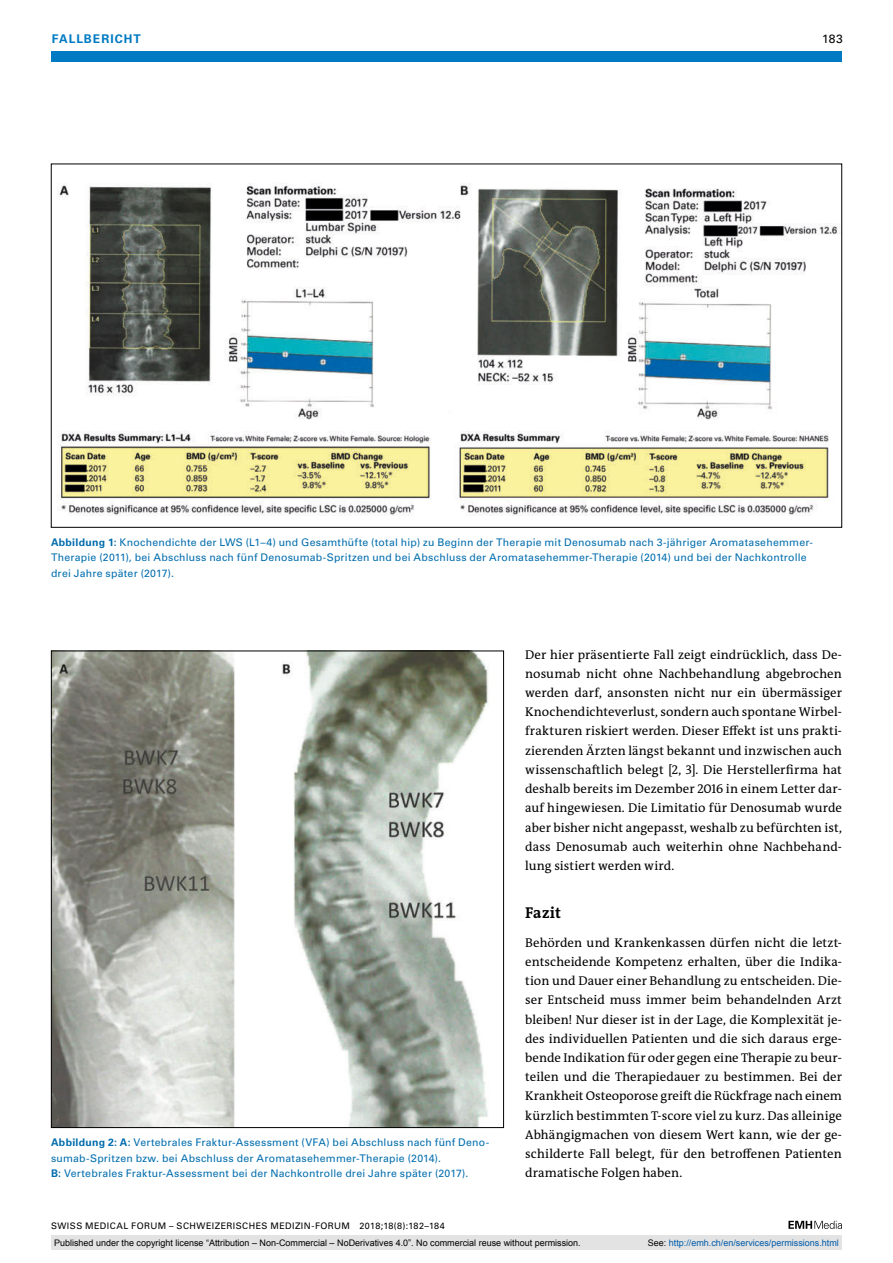
<style>
.page{position:relative;width:893px;height:1263px;background:#fff}
.page>*{position:absolute;margin:0;border:0;box-sizing:border-box;transform-origin:0 0}
.t1{font:700 15.75px "The Antiqua B W7";letter-spacing:.01em;color:#000}
.t2{font:12.75px/19.2px "The Antiqua B W5 Plain";letter-spacing:.005em;color:#000;text-align:justify}
.t3{font:700 12px "Univers LT Std";color:#007ac3}
.t4{font:12px "Univers LT Std";color:#000}
.t5{font:10.5px/15.8px "Univers LT Std";letter-spacing:.025em;color:#006dae}
.t6{font:9px "Arial";color:#000}
.t7{font:9px "Univers LT Std";letter-spacing:.05em;color:#000}
.t8{font:9px "Arial";color:#005ba9}
.s1{font-weight:700}
.s2{color:#000}
</style>
<div class="page">
<div style="left:51px;top:51px;width:791px;height:11px;background:#007ac3"></div>
<svg style="left:788px;top:1221px;width:54px;height:8px"></svg>
<img style="left:57px;top:183px;width:782px;height:333px">
<img style="left:53px;top:653px;width:436px;height:473px">
<div style="left:51px;top:1235px;width:791px;height:15px;background:#e3e3e3"></div>
<p class="t3" style="left:52px;top:31px;width:17px">Fallbericht</p>
<p class="t4" style="left:822px;top:31px;width:22px">183</p>
<p class="t5" style="left:51px;top:534px;width:763px"><span class="s1">Abbildung 1:</span> Knochendichte der LWS (L1–4) und Gesamthüfte (total hip) zu Beginn der Therapie mit Denosumab nach 3-jähriger Aromatasehemmer-<br>Therapie (2011), bei Abschluss nach fünf Denosumab-Spritzen und bei Abschluss der Aromatasehemmer-Therapie (2014) und bei der Nachkontrolle drei Jahre später (2017).</p>
<p class="t5" style="left:51px;top:1134px;width:440px"><span class="s1">Abbildung 2: A:</span> Vertebrales Fraktur-Assessment (VFA) bei Abschluss nach fünf Deno&shy;sumab-Spritzen bzw. bei Abschluss der Aromatasehemmer-Therapie (2014).<br><span class="s1">B:</span> Vertebrales Fraktur-Assessment bei der Nachkontrolle drei Jahre später (2017).</p>
<p class="t7" style="left:51px;top:1220px;width:395px">SWISS MEDICAL FORUM – SCHWEIZERISCHES MEDIZIN-FORUM 2018;18(8):182–184</p>
<p class="t2" style="left:525px;top:645px;width:318px">Der hier präsentierte Fall zeigt eindrücklich, dass De&shy;nosumab nicht ohne Nachbehandlung abgebrochen werden darf, ansonsten nicht nur ein übermässiger Knochendichteverlust, sondern auch spontane Wirbel&shy;frakturen riskiert werden. Dieser Effekt ist uns prakti&shy;zierenden Ärzten längst bekannt und inzwischen auch wissenschaftlich belegt [2, 3]. Die Herstellerfirma hat deshalb bereits im Dezember 2016 in einem Letter dar&shy;auf hingewiesen. Die Limitatio für Denosumab wurde aber bisher nicht angepasst, weshalb zu befürchten ist, dass Denosumab auch weiterhin ohne Nachbehand&shy;lung sistiert werden wird.</p>
<p class="t1" style="left:525px;top:902px;width:37px">Fazit</p>
<p class="t2" style="left:525px;top:933px;width:318px">Behörden und Krankenkassen dürfen nicht die letzt&shy;entscheidende Kompetenz erhalten, über die Indika&shy;tion und Dauer einer Behandlung zu entscheiden. Die&shy;ser Entscheid muss immer beim behandelnden Arzt bleiben! Nur dieser ist in der Lage, die Komplexität je&shy;des individuellen Patienten und die sich daraus erge&shy;bende Indikation für oder gegen eine Therapie zu beur&shy;teilen und die Therapiedauer zu bestimmen. Bei der Krankheit Osteoporose greift die Rückfrage nach einem kürzlich bestimmten T-score viel zu kurz. Das alleinige Abhängigmachen von diesem Wert kann, wie der ge&shy;schilderte Fall belegt, für den betroffenen Patienten dramatische Folgen haben.</p>
<p class="t6" style="left:54px;top:1237px;width:528px">Published under the copyright license “Attribution – Non-Commercial – NoDerivatives 4.0”. No commercial reuse without permission.</p>
<p class="t8" style="left:648px;top:1237px;width:193px"><span class="s2">See:</span> http://emh.ch/en/services/permissions.html</p>
</div>
